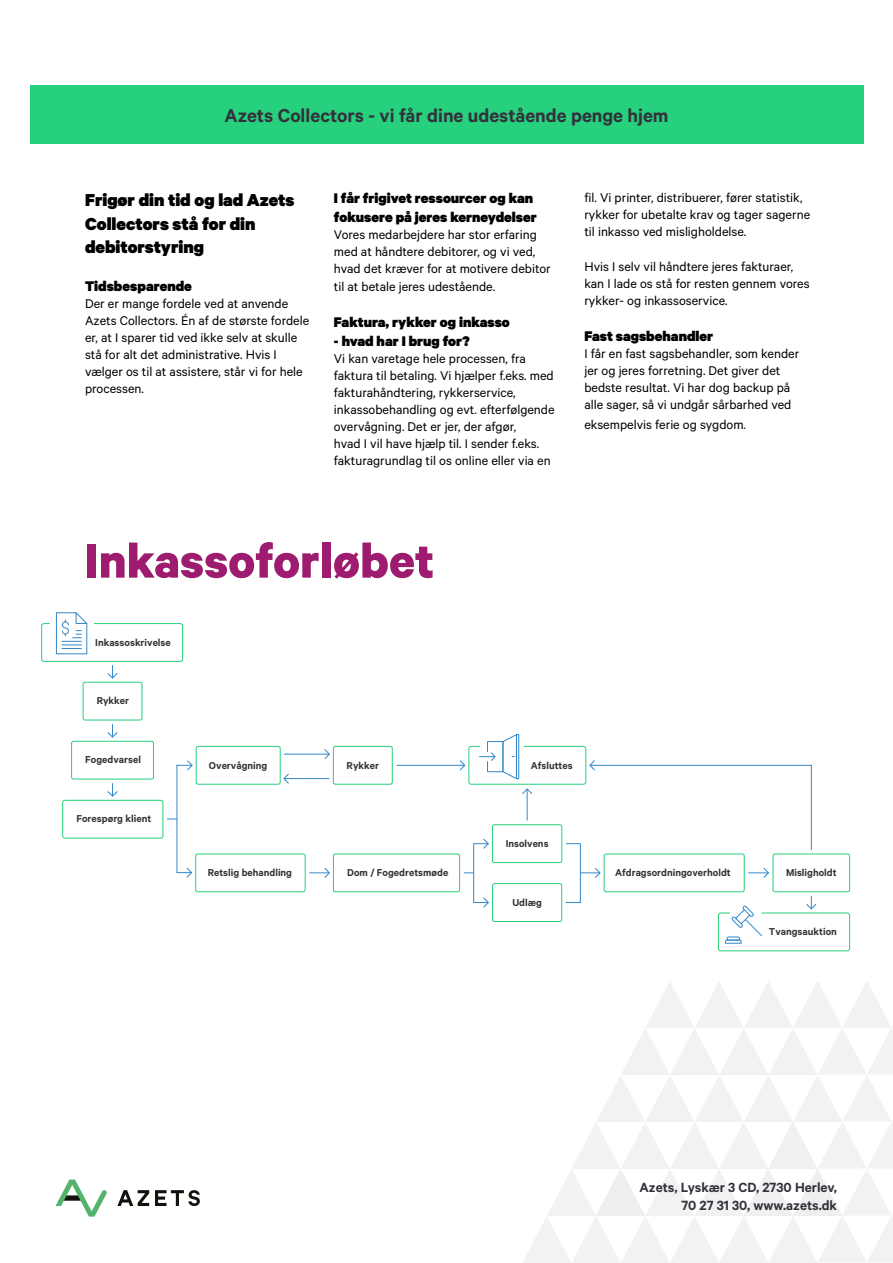
<style>
.page{position:relative;width:893px;height:1263px;background:#fff}
.page>*{position:absolute;margin:0;border:0;box-sizing:border-box;transform-origin:0 0}
.t1{font:700 54px "Calibre";color:#9d1c6f}
.t2{font:600 21px "Calibre";color:#33313c}
.t3{font:900 19.5px/23.4px "Calibre";color:#000}
.t4{font:900 15.75px/18.9px "Calibre";color:#000}
.t5{font:600 15px/18px "Calibre";color:#33313c;text-align:right}
.t6{font:14.25px/17.1px "Calibre";color:#000}
.t7{font:600 11.25px "Calibre";color:#333}
</style>
<div class="page">
<svg style="left:56px;top:1179px;width:51px;height:37px"></svg>
<svg style="left:117px;top:1190px;width:32px;height:16px"></svg>
<svg style="left:155px;top:1190px;width:45px;height:16px"></svg>
<div style="left:30px;top:86px;width:833px;height:58px;background:#26d07c"></div>
<div style="left:41px;top:623px;width:142px;height:39px;border:1px solid #26d07c;border-radius:2px"></div>
<div style="left:83px;top:682px;width:59px;height:38px;border:1px solid #26d07c;border-radius:2px"></div>
<div style="left:71px;top:741px;width:83px;height:38px;border:1px solid #26d07c;border-radius:2px"></div>
<div style="left:62px;top:800px;width:101px;height:38px;border:1px solid #26d07c;border-radius:2px"></div>
<div style="left:196px;top:746px;width:85px;height:39px;border:1px solid #26d07c;border-radius:2px"></div>
<div style="left:333px;top:746px;width:60px;height:39px;border:1px solid #26d07c;border-radius:2px"></div>
<div style="left:468px;top:746px;width:118px;height:39px;border:1px solid #26d07c;border-radius:2px"></div>
<div style="left:333px;top:853px;width:127px;height:39px;border:1px solid #26d07c;border-radius:2px"></div>
<div style="left:195px;top:853px;width:111px;height:39px;border:1px solid #26d07c;border-radius:2px"></div>
<svg style="left:107px;top:665px;width:11px;height:14px"></svg>
<svg style="left:107px;top:724px;width:11px;height:14px"></svg>
<svg style="left:107px;top:783px;width:11px;height:14px"></svg>
<hr style="left:397px;top:765px;width:68px;height:1px;background:#3387c8">
<svg style="left:459px;top:760px;width:7px;height:11px"></svg>
<hr style="left:284px;top:754px;width:45px;height:1px;background:#3387c8">
<svg style="left:324px;top:749px;width:6px;height:10px"></svg>
<svg style="left:309px;top:868px;width:21px;height:10px"></svg>
<hr style="left:284px;top:778px;width:45px;height:1px;background:#3387c8">
<svg style="left:283px;top:773px;width:7px;height:11px"></svg>
<svg style="left:167px;top:760px;width:26px;height:118px"></svg>
<div style="left:473px;top:843px;width:16px;height:60px;border:1px solid #3387c8"></div>
<svg style="left:56px;top:612px;width:32px;height:43px"></svg>
<svg style="left:480px;top:734px;width:413px;height:529px"></svg>
<h2 class="t2" style="left:225px;top:103px;width:445px">Azets Collectors - vi får dine udestående penge hjem</h2>
<h3 class="t3" style="left:85px;top:188px;width:211px">Frigør din tid og lad Azets<br>Collectors stå for din debitorstyring</h3>
<p class="t4" style="left:85px;top:276px;width:108px">Tidsbesparende</p>
<p class="t6" style="left:85px;top:294px;width:226px">Der er mange fordele ved at anvende Azets Collectors. Én af de største fordele er, at I sparer tid ved ikke selv at skulle stå for alt det administrative. Hvis I vælger os til at assistere, står vi for hele processen.</p>
<p class="t4" style="left:334px;top:188px;width:204px">I får frigivet ressourcer og kan fokusere på jeres kerneydelser</p>
<p class="t6" style="left:334px;top:226px;width:218px">Vores medarbejdere har stor erfaring med at håndtere debitorer, og vi ved, hvad det kræver for at motivere debitor til at betale jeres udestående.</p>
<p class="t4" style="left:334px;top:312px;width:177px">Faktura, rykker og inkasso</p>
<p class="t4" style="left:334px;top:331px;width:138px">- hvad har I brug for?</p>
<p class="t6" style="left:334px;top:349px;width:222px">Vi kan varetage hele processen, fra faktura til betaling. Vi hjælper f.eks. med fakturahåndtering, rykkerservice, inkassobehandling og evt. efterfølgende overvågning. Det er jer, der afgør,<br>hvad I vil have hjælp til. I sender f.eks. fakturagrundlag til os online eller via en</p>
<p class="t6" style="left:584px;top:189px;width:227px">fil. Vi printer, distribuerer, fører statistik, rykker for ubetalte krav og tager sagerne til inkasso ved misligholdelse.</p>
<p class="t6" style="left:584px;top:257px;width:227px">Hvis I selv vil håndtere jeres fakturaer, kan I lade os stå for resten gennem vores rykker- og inkassoservice.</p>
<p class="t4" style="left:584px;top:326px;width:130px">Fast sagsbehandler</p>
<p class="t6" style="left:584px;top:344px;width:216px">I får en fast sagsbehandler, som kender jer og jeres forretning. Det giver det bedste resultat. Vi har dog backup på alle sager, så vi undgår sårbarhed ved</p>
<p class="t6" style="left:584px;top:415px;width:163px">eksempelvis ferie og sygdom.</p>
<h1 class="t1" style="left:85px;top:528px;width:351px">Inkassoforløbet</h1>
<p class="t7" style="left:95px;top:635px;width:77px">Inkassoskrivelse</p>
<p class="t7" style="left:97px;top:694px;width:34px">Rykker</p>
<p class="t7" style="left:85px;top:753px;width:57px">Fogedvarsel</p>
<p class="t7" style="left:76px;top:812px;width:76px">Forespørg klient</p>
<p class="t7" style="left:209px;top:758px;width:60px">Overvågning</p>
<p class="t7" style="left:347px;top:758px;width:34px">Rykker</p>
<p class="t7" style="left:531px;top:758px;width:44px">Afsluttes</p>
<p class="t7" style="left:506px;top:837px;width:44px">Insolvens</p>
<p class="t7" style="left:208px;top:866px;width:86px">Retslig behandling</p>
<p class="t7" style="left:347px;top:866px;width:103px">Dom / Fogedretsmøde</p>
<p class="t7" style="left:615px;top:866px;width:117px">Afdragsordningoverholdt</p>
<p class="t7" style="left:786px;top:866px;width:52px">Misligholdt</p>
<p class="t7" style="left:512px;top:896px;width:31px">Udlæg</p>
<p class="t7" style="left:769px;top:925px;width:70px">Tvangsauktion</p>
<p class="t5" style="left:640px;top:1178px;width:199px">Azets, Lyskær 3 CD, 2730 Herlev,<br>70 27 31 30, www.azets.dk</p>
</div>
